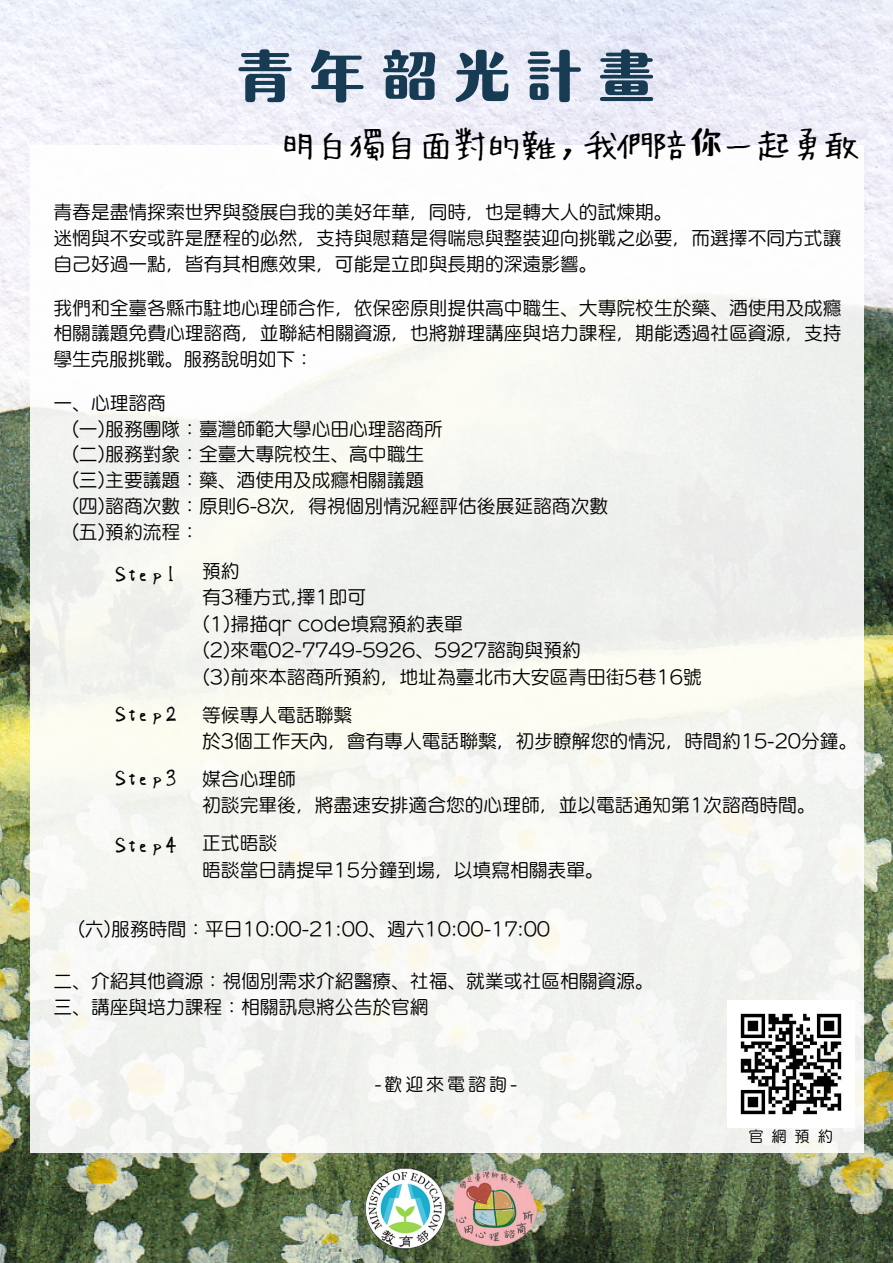
<style>
.page{position:relative;width:893px;height:1263px;background:#fff}
.page>*{position:absolute;margin:0;border:0;box-sizing:border-box;transform-origin:0 0}
.t1{font:54.3px "Motoya Ma Aporo Std W8";letter-spacing:.33em;color:#173b53}
.t2{font:33.75px "Hui Font P";letter-spacing:.02em;color:#000}
.t3{font:18.75px/25.9px "Canva UD Marugo Small Pr 6 N M";color:#000}
.t4{font:18.75px "nagayama kai";letter-spacing:.165em;color:#000}
.t5{font:18px "Canva UD Marugo Small Pr 6 N M";letter-spacing:.165em;color:#000}
.t6{font:15.3px "Canva UD Marugo Small Pr 6 N M";color:#000}
.s1{font-family:"Otsutome font";font-weight:700;font-size:33.45px}
</style>
<div class="page">
<img style="left:0;top:0;width:893px;height:1263px">
<div style="left:30px;top:145px;width:833px;height:1007px;background:linear-gradient(to right,#f8f8f5,#f4f5f2)"></div>
<img style="left:727px;top:1000px;width:127px;height:127px">
<img style="left:366px;top:1168px;width:79px;height:80px">
<img style="left:448px;top:1162px;width:91px;height:92px">
<h1 class="t1" style="left:238px;top:49px;width:417px">青年韶光計畫</h1>
<h2 class="t2" style="left:281px;top:127px;width:579px">明白獨自面對的難，我們陪<span class="s1">你</span>一起勇敢</h2>
<p class="t3" style="left:53px;top:199px;width:789px">青春是盡情探索世界與發展自我的美好年華，同時，也是轉大人的試煉期。<br>迷惘與不安或許是歷程的必然，支持與慰藉是得喘息與整裝迎向挑戰之必要，而選擇不同方式讓自己好過一點，皆有其相應效果，可能是立即與長期的深遠影響。</p>
<p class="t3" style="left:53px;top:294px;width:789px;text-align:justify">我們和全臺各縣市駐地心理師合作，依保密原則提供高中職生、大專院校生於藥、酒使用及成癮相關議題免費心理諮商，並聯結相關資源，也將辦理講座與培力課程，期能透過社區資源，支持學生克服挑戰。服務說明如下：</p>
<p class="t3" style="left:71px;top:390px;width:538px;text-indent:-18px">一、心理諮商<br>(一)服務團隊：臺灣師範大學心田心理諮商所<br>(二)服務對象：全臺大專院校生、高中職生<br>(三)主要議題：藥、酒使用及成癮相關議題<br>(四)諮商次數：原則6-8次，得視個別情況經評估後展延諮商次數(五)預約流程：</p>
<p class="t4" style="left:116px;top:565px;width:63px">Step1</p>
<p class="t3" style="left:202px;top:557px;width:501px;line-height:26.5px">預約<br>有3種方式,擇1即可<br>(1)掃描qr code填寫預約表單<br>(2)來電02-7749-5926、5927諮詢與預約<br>(3)前來本諮商所預約，地址為臺北市大安區青田街5巷16號</p>
<p class="t4" style="left:116px;top:705px;width:63px">Step2</p>
<p class="t3" style="left:202px;top:701px;width:656px;line-height:26.5px">等候專人電話聯繫<br>於3個工作天內，會有專人電話聯繫，初步瞭解您的情況，時間約15-20分鐘。</p>
<p class="t4" style="left:116px;top:769px;width:63px">Step3</p>
<p class="t3" style="left:202px;top:765px;width:615px;line-height:26.5px">媒合心理師<br>初談完畢後，將盡速安排適合您的心理師，並以電話通知第1次諮商時間。</p>
<p class="t4" style="left:116px;top:836px;width:63px">Step4</p>
<p class="t3" style="left:202px;top:830px;width:403px;line-height:26.5px">正式晤談<br>晤談當日請提早15分鐘到場，以填寫相關表單。</p>
<p class="t3" style="left:77px;top:916px;width:474px">(六)服務時間：平日 10:00-21:00、週六10:00-17:00</p>
<p class="t3" style="left:53px;top:968px;width:602px">二、介紹其他資源：視個別需求介紹醫療、社福、就業或社區相關資源。三、講座與培力課程：相關訊息將公告於官網</p>
<p class="t5" style="left:374px;top:1075px;width:144px">-歡迎來電諮詢-</p>
<p class="t6" style="left:748px;top:1129px;width:86px">官網預約</p>
</div>
